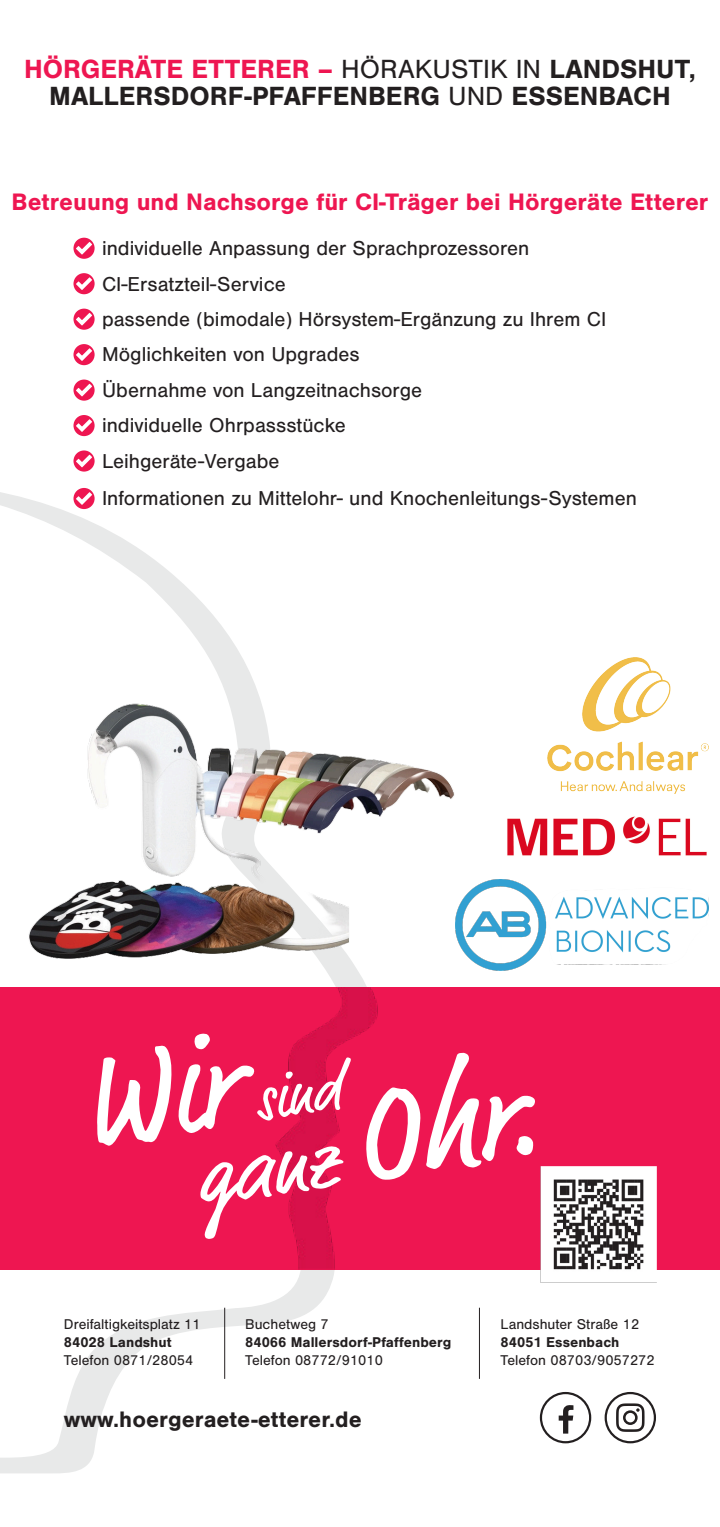
<style>
.page{position:relative;width:720px;height:1527px;background:#fff}
.page>*{position:absolute;margin:0;border:0;box-sizing:border-box;transform-origin:0 0}
.t1{font:700 27.3px/27.3px "Nimbus San";color:#231f20;text-align:center}
.t2{font:700 24.7px "Nimbus San";color:#ee1651}
.t3{font:700 23.2px "Nimbus San";color:#231f20}
.t4{font:20.8px/35.5px "Nimbus San";color:#231f20}
.t5{font:14.7px "Nimbus San";color:#231f20}
.t6{font:700 14.7px "Nimbus San";color:#231f20}
.s1{color:#ee1651}
.s2{font-weight:400}
</style>
<div class="page">
<svg style="left:0;top:492px;width:397px;height:981px"></svg>
<div style="left:0;top:987px;width:720px;height:282px;background:#ee1651"></div>
<svg style="left:616px;top:1403px;width:29px;height:28px"></svg>
<div style="left:605px;top:1391px;width:51px;height:52px;border:2px solid #231f20;border-radius:50%"></div>
<svg style="left:559px;top:1405px;width:14px;height:28px"></svg>
<div style="left:540px;top:1391px;width:51px;height:52px;border:2px solid #231f20;border-radius:50%"></div>
<hr style="left:224px;top:1307px;width:1px;height:71px;background:#231f20">
<hr style="left:479px;top:1307px;width:1px;height:71px;background:#231f20">
<img style="left:548px;top:657px;width:160px;height:136px">
<img style="left:507px;top:816px;width:200px;height:40px">
<img style="left:455px;top:879px;width:253px;height:91px">
<svg style="left:73px;top:238px;width:22px;height:21px"></svg>
<svg style="left:73px;top:273px;width:22px;height:21px"></svg>
<svg style="left:73px;top:309px;width:22px;height:21px"></svg>
<svg style="left:73px;top:344px;width:22px;height:21px"></svg>
<svg style="left:73px;top:379px;width:22px;height:22px"></svg>
<svg style="left:73px;top:415px;width:22px;height:21px"></svg>
<svg style="left:73px;top:450px;width:22px;height:21px"></svg>
<svg style="left:73px;top:488px;width:22px;height:21px"></svg>
<img style="left:28px;top:704px;width:427px;height:254px">
<img style="left:541px;top:1166px;width:116px;height:104px">
<img style="left:296px;top:987px;width:82px;height:282px">
<svg style="left:97px;top:1033px;width:438px;height:206px"></svg>
<h1 class="t1" style="left:24px;top:55px;width:673px"><span class="s1">HÖRGERÄTE ETTERER –</span> <span class="s2">HÖRAKUSTIK IN</span> LANDSHUT,<br>MALLERSDORF-PFAFFENBERG <span class="s2">UND</span> ESSENBACH</h1>
<p class="t2" style="left:12px;top:188px;width:698px">Betreuung und Nachsorge für CI-Träger bei Hörgeräte Etterer</p>
<p class="t4" style="left:102px;top:231px;width:506px">individuelle Anpassung der Sprachprozessoren CI-Ersatzteil-Service<br>passende (bimodale) Hörsystem-Ergänzung zu Ihrem CI Möglichkeiten von Upgrades<br>Übernahme von Langzeitnachsorge<br>individuelle Ohrpassstücke<br>Leihgeräte-Vergabe</p>
<p class="t4" style="left:102px;top:481px;width:536px">Informationen zu Mittelohr- und Knochenleitungs-Systemen</p>
<p class="t5" style="left:64px;top:1316px;width:138px">Dreifaltigkeitsplatz 11</p>
<p class="t6" style="left:64px;top:1334px;width:109px">84028 Landshut</p>
<p class="t5" style="left:64px;top:1352px;width:131px">Telefon 0871/28054</p>
<p class="t5" style="left:245px;top:1316px;width:85px">Buchetweg 7</p>
<p class="t6" style="left:245px;top:1334px;width:208px">84066 Mallersdorf-Pfaffenberg</p>
<p class="t5" style="left:245px;top:1352px;width:139px">Telefon 08772/91010</p>
<p class="t3" style="left:64px;top:1405px;width:299px">www.hoergeraete-etterer.de</p>
<p class="t5" style="left:501px;top:1316px;width:140px">Landshuter Straße 12</p>
<p class="t6" style="left:501px;top:1334px;width:120px">84051 Essenbach</p>
<p class="t5" style="left:501px;top:1352px;width:156px">Telefon 08703/9057272</p>
</div>
